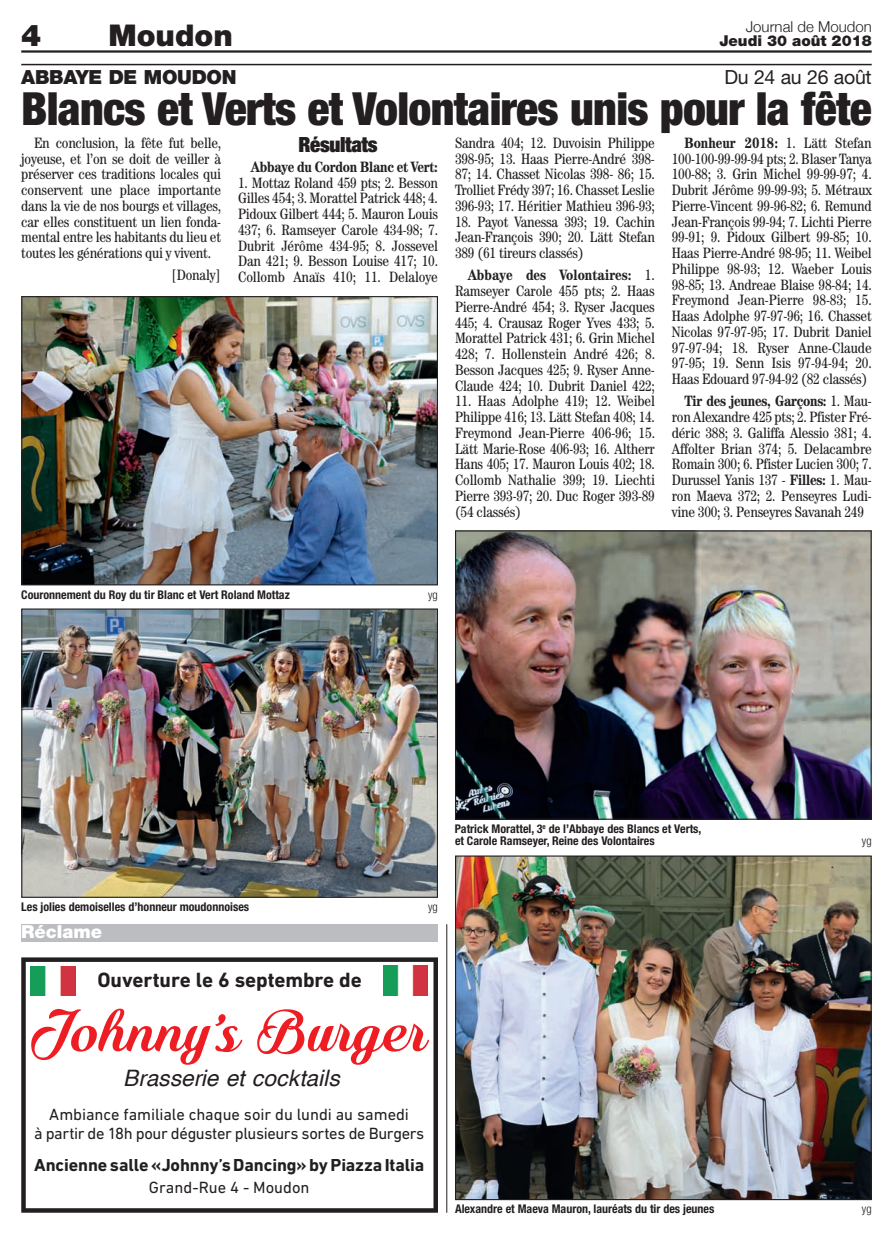
<style>
.page{position:relative;width:893px;height:1234px;background:#fff}
.page>*{position:absolute;margin:0;border:0;box-sizing:border-box;transform-origin:0 0}
.t1{font:62.4px "Quincho Script PERSONALUSE";color:#ee1d23}
.t2{font:900 condensed 45.75px "Helvetica Neue";letter-spacing:-.015em;color:#231f20}
.t3{font:900 30px "Helvetica Neue";color:#231f20}
.t4{font:italic 22.65px "Helvetica";letter-spacing:.005em;color:#231f20}
.t5{font:700 21px "DIN Next LT Pro";letter-spacing:-.005em;color:#231f20}
.t6{font:900 expanded 21px "Helvetica Neue";letter-spacing:-.015em;color:#231f20}
.t7{font:900 19.5px "Helvetica Neue";letter-spacing:-.015em;color:#231f20}
.t8{font:19.5px "Helvetica Neue";letter-spacing:-.015em;color:#231f20}
.t9{font:700 18px "DIN Next LT Pro";letter-spacing:-.005em;color:#231f20}
.t10{font:900 18px "Helvetica Neue";color:#fff}
.t11{font:16.5px/19.5px "DIN Next LT Pro";letter-spacing:-.01em;color:#231f20;text-align:center}
.t12{font:condensed 15px/15.8px "Century";letter-spacing:-.015em;color:#231f20;text-align:justify}
.t13{font:700 condensed 15px "Century";letter-spacing:-.015em;color:#231f20}
.t14{font:300 15px "Helvetica Neue";color:#231f20}
.t15{font:900 15px "Helvetica Neue";color:#231f20}
.t16{font:700 condensed 12px/12px "Helvetica Neue";color:#231f20}
.t17{font:300 condensed 12px "Helvetica Neue";color:#231f20}
.s1{font-weight:700}
</style>
<div class="page">
<hr style="left:21px;top:50px;width:851px;height:3px;background:#231f20">
<hr style="left:21px;top:64px;width:851px;height:1px;background:#231f20">
<div style="left:21px;top:924px;width:417px;height:17px;background:#bcbdc0"></div>
<img style="left:23px;top:610px;width:413px;height:285px">
<div style="left:21px;top:608px;width:417px;height:289px;border:1px solid #231f20"></div>
<img style="left:23px;top:298px;width:413px;height:285px">
<div style="left:21px;top:296px;width:417px;height:289px;border:1px solid #231f20"></div>
<img style="left:457px;top:532px;width:413px;height:285px">
<div style="left:455px;top:530px;width:417px;height:289px;border:1px solid #231f20"></div>
<img style="left:457px;top:857px;width:413px;height:340px">
<div style="left:455px;top:855px;width:417px;height:344px;border:1px solid #231f20"></div>
<svg style="left:21px;top:957px;width:417px;height:255px"></svg>
<img style="left:31px;top:965px;width:44px;height:30px">
<img style="left:383px;top:965px;width:45px;height:30px">
<div style="left:125px;top:1069px;width:215px;height:17px;background:#fff"></div>
<div style="left:50px;top:1108px;width:358px;height:14px;background:#fff"></div>
<div style="left:35px;top:1127px;width:389px;height:14px;background:#fff"></div>
<div style="left:34px;top:1158px;width:389px;height:16px;background:#fff"></div>
<div style="left:150px;top:1181px;width:158px;height:11px;background:#fff"></div>
<hr style="left:446px;top:924px;width:1px;height:288px;background:#231f20">
<svg style="left:334px;top:1154px;width:12px;height:4px"></svg>
<p class="t14" style="left:746px;top:15px;width:127px">Journal de Moudon</p>
<h3 class="t3" style="left:21px;top:17px;width:22px">4</h3>
<h3 class="t3" style="left:108px;top:17px;width:126px">Moudon</h3>
<p class="t15" style="left:719px;top:31px;width:154px">Jeudi 30 août 2018</p>
<h3 class="t7" style="left:21px;top:66px;width:217px">ABBAYE DE MOUDON</h3>
<h3 class="t8" style="left:724px;top:66px;width:149px">Du 24 au 26 août</h3>
<h2 class="t2" style="left:21px;top:80px;width:852px">Blancs et Verts et Volontaires unis pour la fête</h2>
<p class="t12" style="left:21px;top:135px;width:201px;text-indent:13px">En conclusion, la fête fut belle, joyeuse, et l’on se doit de veiller à préserver ces traditions locales qui conservent une place importante dans la vie de nos bourgs et villages, car elles constituent un lien fonda&shy;mental entre les habitants du lieu et toutes les générations qui y vivent.</p>
<p class="t12" style="left:171px;top:267px;width:51px">[Donaly]</p>
<h3 class="t6" style="left:298px;top:131px;width:81px">Résultats</h3>
<p class="t13" style="left:251px;top:158px;width:189px">Abbaye du Cordon Blanc et Vert:</p>
<p class="t12" style="left:238px;top:174px;width:201px">1. Mottaz Roland 459 pts; 2. Besson Gilles 454; 3. Morattel Patrick 448; 4.<br>Pidoux Gilbert 444; 5. Mauron Louis 437; 6. Ramseyer Carole 434-98; 7.<br>Dubrit Jérôme 434-95; 8. Jossevel Dan 421; 9. Besson Louise 417; 10.<br>Collomb Anaïs 410; 11. Delaloye</p>
<p class="t12" style="left:455px;top:135px;width:201px">Sandra 404; 12. Duvoisin Philippe 398-95; 13. Haas Pierre-André 398- 87; 14. Chasset Nicolas 398- 86; 15.<br>Trolliet Frédy 397; 16. Chasset Leslie 396-93; 17. Héritier Mathieu 396-93;</p>
<p class="t12" style="left:455px;top:213px;width:201px">18. Payot Vanessa 393; 19. Cachin Jean-François 390; 20. Lätt Stefan 389 (61 tireurs classés)</p>
<p class="t12" style="left:455px;top:267px;width:202px;text-indent:13px"><span class="s1">Abbaye des Volontaires:</span> 1.<br>Ramseyer Carole 455 pts; 2. Haas Pierre-André 454; 3. Ryser Jacques 445; 4. Crausaz Roger Yves 433; 5.<br>Morattel Patrick 431; 6. Grin Michel 428; 7. Hollenstein André 426; 8.<br>Besson Jacques 425; 9. Ryser Anne-Claude 424; 10. Dubrit Daniel 422;</p>
<p class="t12" style="left:455px;top:393px;width:202px">11. Haas Adolphe 419; 12. Weibel Philippe 416; 13. Lätt Stefan 408; 14.<br>Freymond Jean-Pierre 406-96; 15.<br>Lätt Marie-Rose 406-93; 16. Altherr Hans 405; 17. Mauron Louis 402; 18.<br>Collomb Nathalie 399; 19. Liechti Pierre 393-97; 20. Duc Roger 393-89 (54 classés)</p>
<p class="t12" style="left:672px;top:135px;width:201px;text-indent:13px"><span class="s1">Bonheur 2018:</span> 1. Lätt Stefan 100-100-99-99-94 pts; 2. Blaser Tanya 100-88; 3. Grin Michel 99-99-97; 4.<br>Dubrit Jérôme 99-99-93; 5. Métraux Pierre-Vincent 99-96-82; 6. Remund Jean-François 99-94; 7. Lichti Pierre 99-91; 9. Pidoux Gilbert 99-85; 10.<br>Haas Pierre-André 98-95; 11. Weibel Philippe 98-93; 12. Waeber Louis 98-85; 13. Andreae Blaise 98-84; 14.<br>Freymond Jean-Pierre 98-83; 15.<br>Haas Adolphe 97-97-96; 16. Chasset Nicolas 97-97-95; 17. Dubrit Daniel 97-97-94; 18. Ryser Anne-Claude 97-95; 19. Senn Isis 97-94-94; 20.<br>Haas Edouard 97-94-92 (82 classés)</p>
<p class="t12" style="left:672px;top:393px;width:201px;text-indent:13px"><span class="s1">Tir des jeunes, Garçons:</span> 1. Mau&shy;ron Alexandre 425 pts; 2. Pfister Fré&shy;déric 388; 3. Galiffa Alessio 381; 4.<br>Affolter Brian 374; 5. Delacambre Romain 300; 6. Pfister Lucien 300; 7.<br>Durussel Yanis 137 - <span class="s1">Filles:</span> 1. Mau&shy;ron Maeva 372; 2. Penseyres Ludi&shy;vine 300; 3. Penseyres Savanah 249</p>
<p class="t16" style="left:21px;top:588px;width:270px">Couronnement du Roy du tir Blanc et Vert Roland Mottaz</p>
<p class="t17" style="left:428px;top:588px;width:11px">yg</p>
<p class="t16" style="left:455px;top:822px;width:248px">Patrick Morattel, 3<sup>e</sup> de l’Abbaye des Blancs et Verts, et Carole Ramseyer, Reine des Volontaires</p>
<p class="t17" style="left:862px;top:833px;width:11px">yg</p>
<p class="t16" style="left:21px;top:900px;width:229px">Les jolies demoiselles d’honneur moudonnoises</p>
<p class="t17" style="left:428px;top:900px;width:11px">yg</p>
<p class="t10" style="left:21px;top:920px;width:83px">Réclame</p>
<h3 class="t5" style="left:97px;top:967px;width:266px">Ouverture le 6 septembre de</h3>
<h1 class="t1" style="left:31px;top:994px;width:398px">Johnny’s Burger</h1>
<h3 class="t4" style="left:123px;top:1059px;width:218px">Brasserie et cocktails</h3>
<p class="t11" style="left:34px;top:1103px;width:392px">Ambiance familiale chaque soir du lundi au samedi<br>à partir de 18h pour déguster plusieurs sortes de Burgers</p>
<p class="t9" style="left:34px;top:1154px;width:392px">Ancienne salle «Johnny’s Dancing» by Piazza Italia</p>
<p class="t11" style="left:149px;top:1177px;width:162px">Grand-Rue 4 - Moudon</p>
<p class="t16" style="left:455px;top:1201px;width:261px">Alexandre et Maeva Mauron, lauréats du tir des jeunes</p>
<p class="t17" style="left:862px;top:1201px;width:11px">yg</p>
</div>
